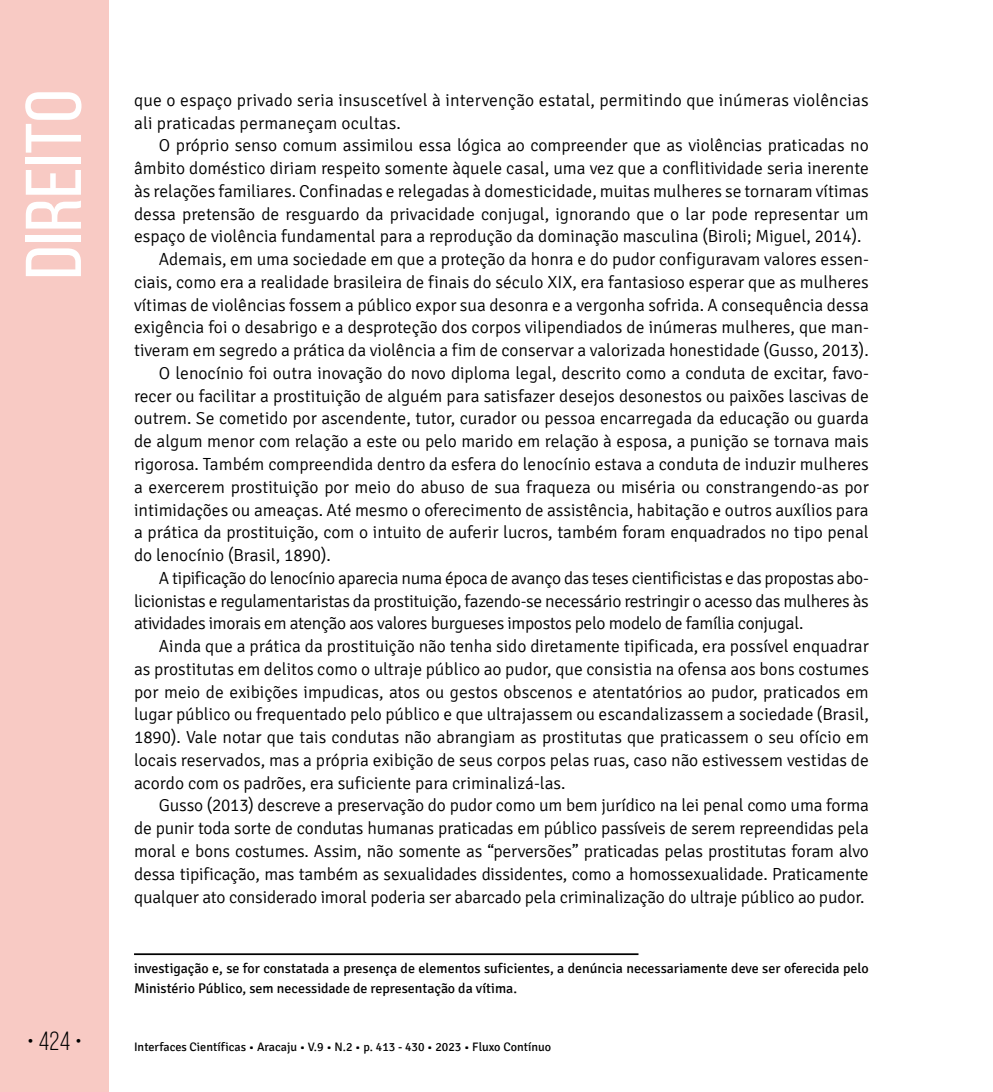
<style>
.page{position:relative;width:993px;height:1092px;background:#fff}
.page>*{position:absolute;margin:0;border:0;box-sizing:border-box;transform-origin:0 0}
.t1{font:78.75px "Bebas Neue";color:#fff;scale:1.09 1}
.t2{font:26.25px "Bebas Neue";color:#000}
.t3{font:300 17.5px/22.8px "Signika";color:#000}
.t4{font:300 17.5px "Signika";letter-spacing:-.02em;color:#000}
.t5{font:14px/19.2px "Signika";color:#000}
.t6{font:12.25px "Signika";color:#000}
</style>
<div class="page">
<div style="left:0;top:0;width:109px;height:1091px;background:#f8cac4"></div>
<hr style="left:134px;top:953px;width:504px;height:2px;background:#000">
<h1 class="t1" style="left:11px;top:279px;width:176px;rotate:-90deg">Direito</h1>
<p class="t3" style="left:134px;top:89px;width:736px">que o espaço privado seria insuscetível à intervenção estatal, permitindo que inúmeras violências ali praticadas permaneçam ocultas.</p>
<p class="t3" style="left:159px;top:134px;width:711px">O próprio senso comum assimilou essa lógica ao compreender que as violências praticadas no</p>
<p class="t3" style="left:134px;top:157px;width:736px">âmbito doméstico diriam respeito somente àquele casal, uma vez que a conflitividade seria inerente</p>
<p class="t3" style="left:134px;top:180px;width:736px">às relações familiares. Confinadas e relegadas à domesticidade, muitas mulheres se tornaram vítimas</p>
<p class="t3" style="left:134px;top:203px;width:736px">dessa pretensão de resguardo da privacidade conjugal, ignorando que o lar pode representar um</p>
<p class="t3" style="left:134px;top:225px;width:728px">espaço de violência fundamental para a reprodução da dominação masculina (Biroli; Miguel, 2014).</p>
<p class="t3" style="left:159px;top:248px;width:711px">Ademais, em uma sociedade em que a proteção da honra e do pudor configuravam valores essen-</p>
<p class="t3" style="left:134px;top:271px;width:736px">ciais, como era a realidade brasileira de finais do século XIX, era fantasioso esperar que as mulheres</p>
<p class="t3" style="left:134px;top:294px;width:736px">vítimas de violências fossem a público expor sua desonra e a vergonha sofrida. A consequência dessa</p>
<p class="t3" style="left:134px;top:316px;width:736px">exigência foi o desabrigo e a desproteção dos corpos vilipendiados de inúmeras mulheres, que man-</p>
<p class="t3" style="left:134px;top:339px;width:736px">tiveram em segredo a prática da violência a fim de conservar a valorizada honestidade (Gusso, 2013).</p>
<p class="t3" style="left:159px;top:362px;width:711px">O lenocínio foi outra inovação do novo diploma legal, descrito como a conduta de excitar, favo-</p>
<p class="t3" style="left:134px;top:385px;width:736px">recer ou facilitar a prostituição de alguém para satisfazer desejos desonestos ou paixões lascivas de</p>
<p class="t3" style="left:134px;top:407px;width:736px">outrem. Se cometido por ascendente, tutor, curador ou pessoa encarregada da educação ou guarda</p>
<p class="t3" style="left:134px;top:430px;width:736px">de algum menor com relação a este ou pelo marido em relação à esposa, a punição se tornava mais</p>
<p class="t3" style="left:134px;top:453px;width:736px">rigorosa. Também compreendida dentro da esfera do lenocínio estava a conduta de induzir mulheres</p>
<p class="t3" style="left:134px;top:476px;width:736px">a exercerem prostituição por meio do abuso de sua fraqueza ou miséria ou constrangendo-as por</p>
<p class="t3" style="left:134px;top:498px;width:736px">intimidações ou ameaças. Até mesmo o oferecimento de assistência, habitação e outros auxílios para</p>
<p class="t3" style="left:134px;top:521px;width:736px">a prática da prostituição, com o intuito de auferir lucros, também foram enquadrados no tipo penal</p>
<p class="t3" style="left:134px;top:544px;width:198px">do lenocínio (Brasil, 1890).</p>
<p class="t4" style="left:159px;top:568px;width:711px">A tipificação do lenocínio aparecia numa época de avanço das teses cientificistas e das propostas abo-</p>
<p class="t4" style="left:134px;top:591px;width:736px">licionistas e regulamentaristas da prostituição, fazendo-se necessário restringir o acesso das mulheres às</p>
<p class="t4" style="left:134px;top:614px;width:670px">atividades imorais em atenção aos valores burgueses impostos pelo modelo de família conjugal.</p>
<p class="t3" style="left:159px;top:635px;width:711px">Ainda que a prática da prostituição não tenha sido diretamente tipificada, era possível enquadrar</p>
<p class="t3" style="left:134px;top:658px;width:736px">as prostitutas em delitos como o ultraje público ao pudor, que consistia na ofensa aos bons costumes</p>
<p class="t3" style="left:134px;top:680px;width:736px">por meio de exibições impudicas, atos ou gestos obscenos e atentatórios ao pudor, praticados em</p>
<p class="t3" style="left:134px;top:703px;width:736px">lugar público ou frequentado pelo público e que ultrajassem ou escandalizassem a sociedade (Brasil,</p>
<p class="t3" style="left:134px;top:726px;width:736px">1890). Vale notar que tais condutas não abrangiam as prostitutas que praticassem o seu ofício em</p>
<p class="t3" style="left:134px;top:749px;width:736px">locais reservados, mas a própria exibição de seus corpos pelas ruas, caso não estivessem vestidas de</p>
<p class="t3" style="left:134px;top:771px;width:433px">acordo com os padrões, era suficiente para criminalizá-las.</p>
<p class="t3" style="left:159px;top:794px;width:711px">Gusso (2013) descreve a preservação do pudor como um bem jurídico na lei penal como uma forma</p>
<p class="t3" style="left:134px;top:817px;width:736px">de punir toda sorte de condutas humanas praticadas em público passíveis de serem repreendidas pela</p>
<p class="t3" style="left:134px;top:840px;width:736px">moral e bons costumes. Assim, não somente as “perversões” praticadas pelas prostitutas foram alvo</p>
<p class="t3" style="left:134px;top:862px;width:736px">dessa tipificação, mas também as sexualidades dissidentes, como a homossexualidade. Praticamente</p>
<p class="t3" style="left:134px;top:885px;width:731px">qualquer ato considerado imoral poderia ser abarcado pela criminalização do ultraje público ao pudor.</p>
<p class="t5" style="left:134px;top:959px;width:736px">investigação e, se for constatada a presença de elementos suficientes, a denúncia necessariamente deve ser oferecida pelo<br>Ministério Público, sem necessidade de representação da vítima.</p>
<h2 class="t2" style="left:27px;top:1026px;width:56px">• 424 •</h2>
<p class="t6" style="left:134px;top:1040px;width:418px">Interfaces Científicas • Aracaju • V.9 • N.2 • p. 413 - 430 • 2023 • Fluxo Contínuo</p>
</div>
